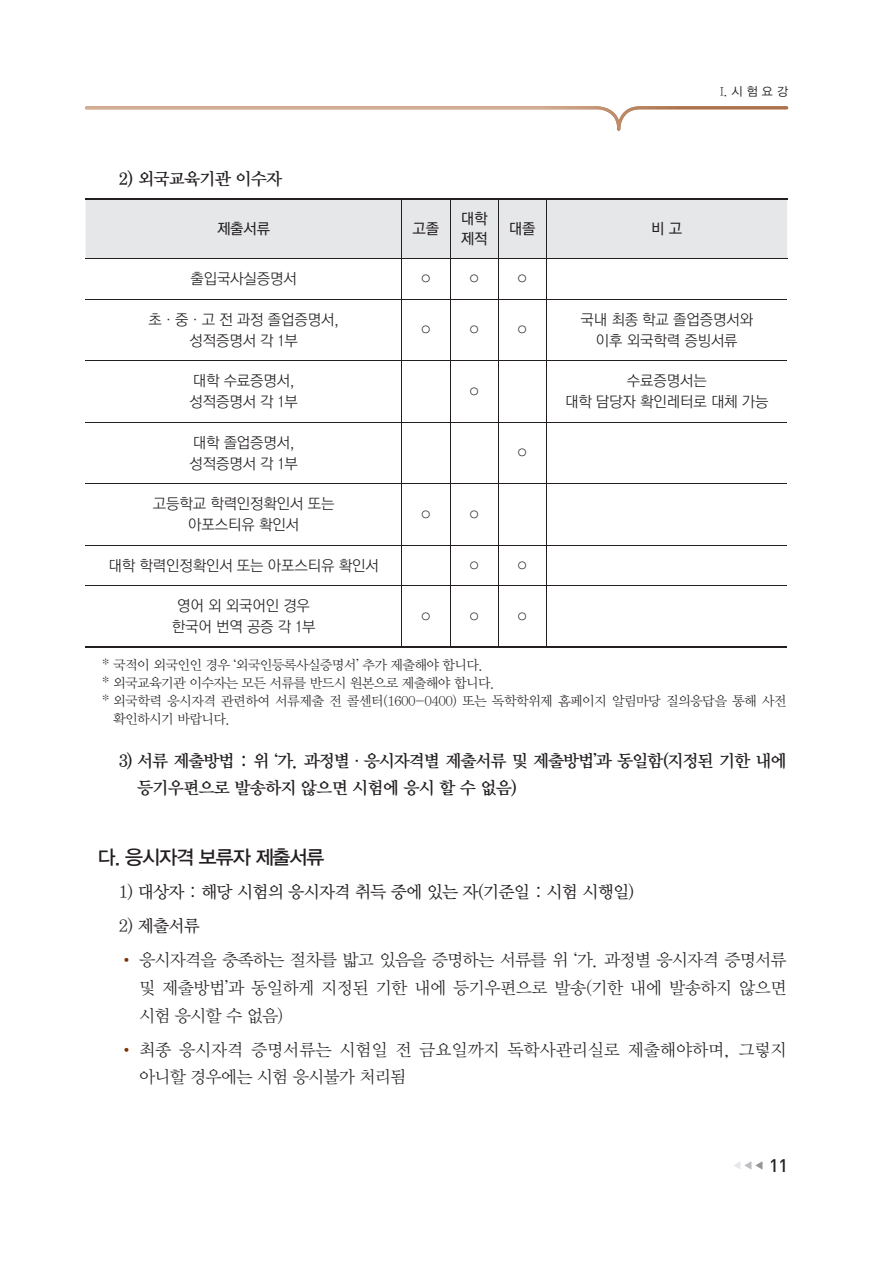
<style>
.page{position:relative;width:893px;height:1263px;background:#fff}
.page>*{position:absolute;margin:0;border:0;box-sizing:border-box;transform-origin:0 0}
.t1{font:19.5px "YDVYGO Std 33 KS Cms UHC H";letter-spacing:-.05em;color:#231f20}
.t2{font:500 18px "DIN Pro";color:#231f20}
.t3{font:17.25px/27.6px "YDVY Mj O Std 32 KS Cms UHC H";letter-spacing:-.035em;color:#231f20;text-align:justify}
.t4{font:17.25px/27.6px "YDVY Mj O Std 34 KS Cms UHC H";letter-spacing:-.07em;color:#231f20}
.t5{font:17.25px/27.6px "YDVY Mj O Std 32 KS Cms UHC H";letter-spacing:-.01em;color:#231f20}
.t6{font:17.25px "YDVY Mj O Std 33 KS Cms UHC H";letter-spacing:-.05em;color:#231f20}
.t7{font:17.25px "YDVY Mj O Std 34 KS Cms UHC H";letter-spacing:-.05em;color:#231f20}
.t8{font:15px/21px "YDVYGO Std 52 KS Cms UHC H";letter-spacing:-.015em;color:#231f20;text-align:center}
.t9{font:15px/19.5px "YDVYGO Std 53 KS Cms UHC H";letter-spacing:-.015em;color:#231f20}
.t10{font:13.5px "YDVY Mj O Std 32 KS Cms UHC H";letter-spacing:-.05em;color:#231f20}
.t11{font:12px "YDVYGO Std 32 KS Cms UHC H";color:#231f20}
.s1{font-family:"YDVY Mj O Std 32 KS Cms UHC H"}
.s2{color:#7b3300}
</style>
<div class="page">
<svg style="left:85px;top:106px;width:703px;height:25px"></svg>
<div style="left:86px;top:199px;width:701px;height:59px;background:#e6e7e9"></div>
<hr style="left:402px;top:259px;width:1px;height:40px;background:#231f20">
<hr style="left:450px;top:259px;width:1px;height:40px;background:#231f20">
<hr style="left:498px;top:259px;width:1px;height:40px;background:#231f20">
<hr style="left:546px;top:259px;width:1px;height:40px;background:#231f20">
<hr style="left:402px;top:299px;width:1px;height:61px;background:#231f20">
<hr style="left:450px;top:299px;width:1px;height:61px;background:#231f20">
<hr style="left:498px;top:299px;width:1px;height:61px;background:#231f20">
<hr style="left:546px;top:299px;width:1px;height:61px;background:#231f20">
<hr style="left:402px;top:361px;width:1px;height:61px;background:#231f20">
<hr style="left:450px;top:361px;width:1px;height:61px;background:#231f20">
<hr style="left:498px;top:361px;width:1px;height:61px;background:#231f20">
<hr style="left:546px;top:361px;width:1px;height:61px;background:#231f20">
<hr style="left:402px;top:422px;width:1px;height:61px;background:#231f20">
<hr style="left:450px;top:422px;width:1px;height:61px;background:#231f20">
<hr style="left:498px;top:422px;width:1px;height:61px;background:#231f20">
<hr style="left:546px;top:422px;width:1px;height:61px;background:#231f20">
<hr style="left:402px;top:484px;width:1px;height:61px;background:#231f20">
<hr style="left:450px;top:484px;width:1px;height:61px;background:#231f20">
<hr style="left:498px;top:484px;width:1px;height:61px;background:#231f20">
<hr style="left:546px;top:484px;width:1px;height:61px;background:#231f20">
<hr style="left:402px;top:545px;width:1px;height:40px;background:#231f20">
<hr style="left:450px;top:545px;width:1px;height:40px;background:#231f20">
<hr style="left:498px;top:545px;width:1px;height:40px;background:#231f20">
<hr style="left:546px;top:545px;width:1px;height:40px;background:#231f20">
<hr style="left:86px;top:299px;width:701px;height:1px;background:#231f20">
<hr style="left:86px;top:360px;width:701px;height:1px;background:#231f20">
<hr style="left:86px;top:422px;width:701px;height:1px;background:#231f20">
<hr style="left:86px;top:483px;width:701px;height:1px;background:#231f20">
<hr style="left:86px;top:545px;width:701px;height:1px;background:#231f20">
<hr style="left:86px;top:585px;width:701px;height:1px;background:#231f20">
<hr style="left:402px;top:586px;width:1px;height:61px;background:#231f20">
<hr style="left:450px;top:586px;width:1px;height:61px;background:#231f20">
<hr style="left:498px;top:586px;width:1px;height:61px;background:#231f20">
<hr style="left:546px;top:586px;width:1px;height:61px;background:#231f20">
<hr style="left:86px;top:647px;width:701px;height:1px;background:#231f20">
<hr style="left:85px;top:198px;width:703px;height:1px;background:#231f20">
<hr style="left:402px;top:199px;width:1px;height:59px;background:#231f20">
<hr style="left:450px;top:199px;width:1px;height:59px;background:#231f20">
<hr style="left:498px;top:199px;width:1px;height:59px;background:#231f20">
<hr style="left:546px;top:199px;width:1px;height:59px;background:#231f20">
<hr style="left:85px;top:258px;width:703px;height:1px;background:#231f20">
<p class="t11" style="left:720px;top:86px;width:70px"><span class="s1">I</span>. 시 험 요 강</p>
<p class="t7" style="left:118px;top:171px;width:165px">2) 외국교육기관 이수자</p>
<p class="t9" style="left:217px;top:220px;width:55px">제출서류</p>
<p class="t9" style="left:413px;top:220px;width:28px">고졸</p>
<p class="t9" style="left:461px;top:210px;width:28px">대학 제적</p>
<p class="t9" style="left:509px;top:220px;width:28px">대졸</p>
<p class="t9" style="left:651px;top:220px;width:33px">비 고</p>
<p class="t8" style="left:190px;top:269px;width:108px">출입국사실증명서</p>
<p class="t8" style="left:419px;top:269px;width:63px">○ ○</p>
<p class="t8" style="left:516px;top:269px;width:15px">○</p>
<p class="t8" style="left:149px;top:310px;width:192px">초·중·고 전 과정 졸업증명서, 성적증명서 각 1부</p>
<p class="t8" style="left:580px;top:310px;width:174px">국내 최종 학교 졸업증명서와 이후 외국학력 증빙서류</p>
<p class="t8" style="left:419px;top:320px;width:63px">○ ○</p>
<p class="t8" style="left:516px;top:320px;width:15px">○</p>
<p class="t8" style="left:189px;top:371px;width:110px;text-align:left">대학 수료증명서, 성적증명서 각 1부</p>
<p class="t8" style="left:189px;top:433px;width:110px;text-align:left">대학 졸업증명서, 성적증명서 각 1부</p>
<p class="t8" style="left:153px;top:494px;width:183px">고등학교 학력인정확인서 또는 아포스티유 확인서</p>
<p class="t8" style="left:467px;top:382px;width:15px">○</p>
<p class="t8" style="left:419px;top:505px;width:63px">○ ○</p>
<p class="t8" style="left:516px;top:443px;width:15px">○</p>
<p class="t8" style="left:565px;top:371px;width:205px">수료증명서는<br>대학 담당자 확인레터로 대체 가능</p>
<p class="t8" style="left:109px;top:556px;width:272px">대학 학력인정확인서 또는 아포스티유 확인서</p>
<p class="t8" style="left:467px;top:556px;width:63px">○ ○</p>
<p class="t8" style="left:172px;top:596px;width:145px">영어 외 외국어인 경우 한국어 번역 공증 각 1부</p>
<p class="t8" style="left:419px;top:607px;width:63px">○ ○</p>
<p class="t8" style="left:516px;top:607px;width:15px">○</p>
<p class="t10" style="left:102px;top:659px;width:383px">* 국적이 외국인인 경우 ‘외국인등록사실증명서’ 추가 제출해야 합니다.</p>
<p class="t10" style="left:102px;top:677px;width:395px">* 외국교육기관 이수자는 모든 서류를 반드시 원본으로 제출해야 합니다.</p>
<p class="t10" style="left:102px;top:695px;width:686px">* 외국학력 응시자격 관련하여 서류제출 전 콜센터(1600-0400) 또는 독학학위제 홈페이지 알림마당 질의응답을 통해 사전</p>
<p class="t10" style="left:113px;top:713px;width:119px">확인하시기 바랍니다.</p>
<p class="t4" style="left:137px;top:748px;width:651px;text-indent:-19px">3) 서류 제출방법 : 위 ‘가. 과정별·응시자격별 제출서류 및 제출방법’과 동일함(지정된 기한 내에 등기우편으로 발송하지 않으면 시험에 응시 할 수 없음)</p>
<h1 class="t1" style="left:98px;top:848px;width:228px">다. 응시자격 보류자 제출서류</h1>
<p class="t6" style="left:118px;top:884px;width:518px">1) 대상자 : 해당 시험의 응시자격 취득 중에 있는 자(기준일 : 시험 시행일)</p>
<p class="t6" style="left:118px;top:918px;width:83px">2) 제출서류</p>
<p class="t3" style="left:139px;top:947px;width:649px;text-indent:-21px"><span class="s2">•</span> 응시자격을 충족하는 절차를 밟고 있음을 증명하는 서류를 위 ‘가. 과정별 응시자격 증명서류 및 제출방법’과 동일하게 지정된 기한 내에 등기우편으로 발송(기한 내에 발송하지 않으면 시험 응시할 수 없음)</p>
<p class="t5" style="left:139px;top:1037px;width:649px;text-indent:-21px"><span class="s2">•</span> 최종 응시자격 증명서류는 시험일 전 금요일까지 독학사관리실로 제출해야하며, 그렇지 아니할 경우에는 시험 응시불가 처리됨</p>
<p class="t2" style="left:732px;top:1155px;width:58px"><sup>◀</sup><sup>◀</sup><sup>◀</sup> 11</p>
</div>
